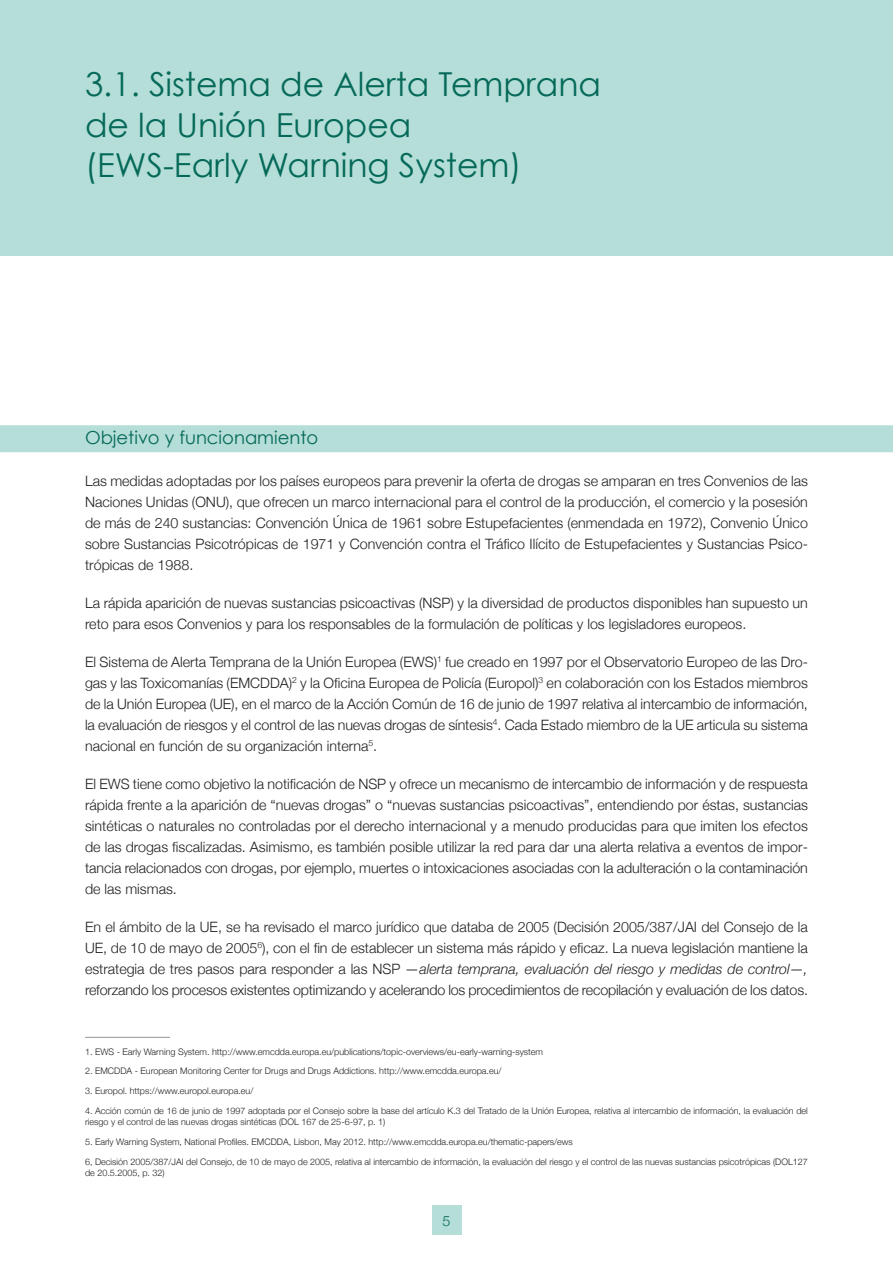
<style>
.page{position:relative;width:893px;height:1263px;background:#fff}
.page>*{position:absolute;margin:0;border:0;box-sizing:border-box;transform-origin:0 0}
.t1{font:33px/40.5px "Century Gothic";color:#056959}
.t2{font:18px "Century Gothic";color:#056959}
.t3{font:300 14.25px/21px "Helvetica Neue";color:#231f20;text-align:justify}
.t4{font:300 14.25px "Helvetica Neue";color:#056959}
.t5{font:300 9px/11.2px "Helvetica Neue";color:#231f20}
.s1{font-style:italic}
</style>
<div class="page">
<hr style="left:85px;top:1037px;width:85px;height:1px;background:#939598">
<div style="left:432px;top:1205px;width:29px;height:30px;background:#b4ded7"></div>
<div style="left:0;top:425px;width:893px;height:27px;background:#b4ded7"></div>
<div style="left:0;top:0;width:893px;height:255px;background:#b4ded7"></div>
<h1 class="t1" style="left:85px;top:63px;width:518px">3.1. Sistema de Alerta Temprana de la Unión Europea<br>(EWS-Early Warning System)</h1>
<h4 class="t2" style="left:85px;top:426px;width:235px">Objetivo y funcionamiento</h4>
<p class="t3" style="left:85px;top:470px;width:724px">Las medidas adoptadas por los países europeos para prevenir la oferta de drogas se amparan en tres Convenios de las Naciones Unidas (ONU), que ofrecen un marco internacional para el control de la producción, el comercio y la posesión de más de 240 sustancias: Convención Única de 1961 sobre Estupefacientes (enmendada en 1972), Convenio Único sobre Sustancias Psicotrópicas de 1971 y Convención contra el Tráfico Ilícito de Estupefacientes y Sustancias Psico&shy;trópicas de 1988.</p>
<p class="t3" style="left:85px;top:592px;width:724px">La rápida aparición de nuevas sustancias psicoactivas (NSP) y la diversidad de productos disponibles han supuesto un reto para esos Convenios y para los responsables de la formulación de políticas y los legisladores europeos.</p>
<p class="t3" style="left:85px;top:651px;width:724px">El Sistema de Alerta Temprana de la Unión Europea (EWS)<sup>1</sup> fue creado en 1997 por el Observatorio Europeo de las Dro&shy;gas y las Toxicomanías (EMCDDA)<sup>2</sup> y la Oficina Europea de Policía (Europol)<sup>3</sup> en colaboración con los Estados miembros de la Unión Europea (UE), en el marco de la Acción Común de 16 de junio de 1997 relativa al intercambio de información, la evaluación de riesgos y el control de las nuevas drogas de síntesis<sup>4</sup>. Cada Estado miembro de la UE articula su sistema nacional en función de su organización interna<sup>5</sup>.</p>
<p class="t3" style="left:85px;top:773px;width:724px">El EWS tiene como objetivo la notificación de NSP y ofrece un mecanismo de intercambio de información y de respuesta rápida frente a la aparición de “nuevas drogas” o “nuevas sustancias psicoactivas”, entendiendo por éstas, sustancias sintéticas o naturales no controladas por el derecho internacional y a menudo producidas para que imiten los efectos de las drogas fiscalizadas. Asimismo, es también posible utilizar la red para dar una alerta relativa a eventos de impor&shy;tancia relacionados con drogas, por ejemplo, muertes o intoxicaciones asociadas con la adulteración o la contaminación de las mismas.</p>
<p class="t3" style="left:85px;top:916px;width:724px">En el ámbito de la UE, se ha revisado el marco jurídico que databa de 2005 (Decisión 2005/387/JAI del Consejo de la UE, de 10 de mayo de 2005<sup>6</sup>), con el fin de establecer un sistema más rápido y eficaz. La nueva legislación mantiene la estrategia de tres pasos para responder a las NSP <span class="s1">—alerta temprana, evaluación del riesgo y medidas de control—, </span>reforzando los procesos existentes optimizando y acelerando los procedimientos de recopilación y evaluación de los datos.</p>
<p class="t5" style="left:85px;top:1046px;width:460px">1. EWS - Early Warning System. http://www.emcdda.europa.eu/publications/topic-overviews/eu-early-warning-system</p>
<p class="t5" style="left:85px;top:1065px;width:418px">2. EMCDDA - European Monitoring Center for Drugs and Drugs Addictions. http://www.emcdda.europa.eu/</p>
<p class="t5" style="left:85px;top:1085px;width:170px">3. Europol. https://www.europol.europa.eu/</p>
<p class="t5" style="left:85px;top:1105px;width:724px">4. Acción común de 16 de junio de 1997 adoptada por el Consejo sobre la base del artículo K.3 del Tratado de la Unión Europea, relativa al intercambio de información, la evaluación del riesgo y el control de las nuevas drogas sintéticas (DOL 167 de 25-6-97, p. 1)</p>
<p class="t5" style="left:85px;top:1136px;width:489px">5. Early Warning System, National Profiles. EMCDDA, Lisbon, May 2012. http://www.emcdda.europa.eu/thematic-papers/ews</p>
<p class="t5" style="left:85px;top:1156px;width:724px">6, Decisión 2005/387/JAI del Consejo, de 10 de mayo de 2005, relativa al intercambio de información, la evaluación del riesgo y el control de las nuevas sustancias psicotrópicas (DOL127 de 20.5.2005, p. 32)</p>
<p class="t4" style="left:442px;top:1212px;width:9px">5</p>
</div>
